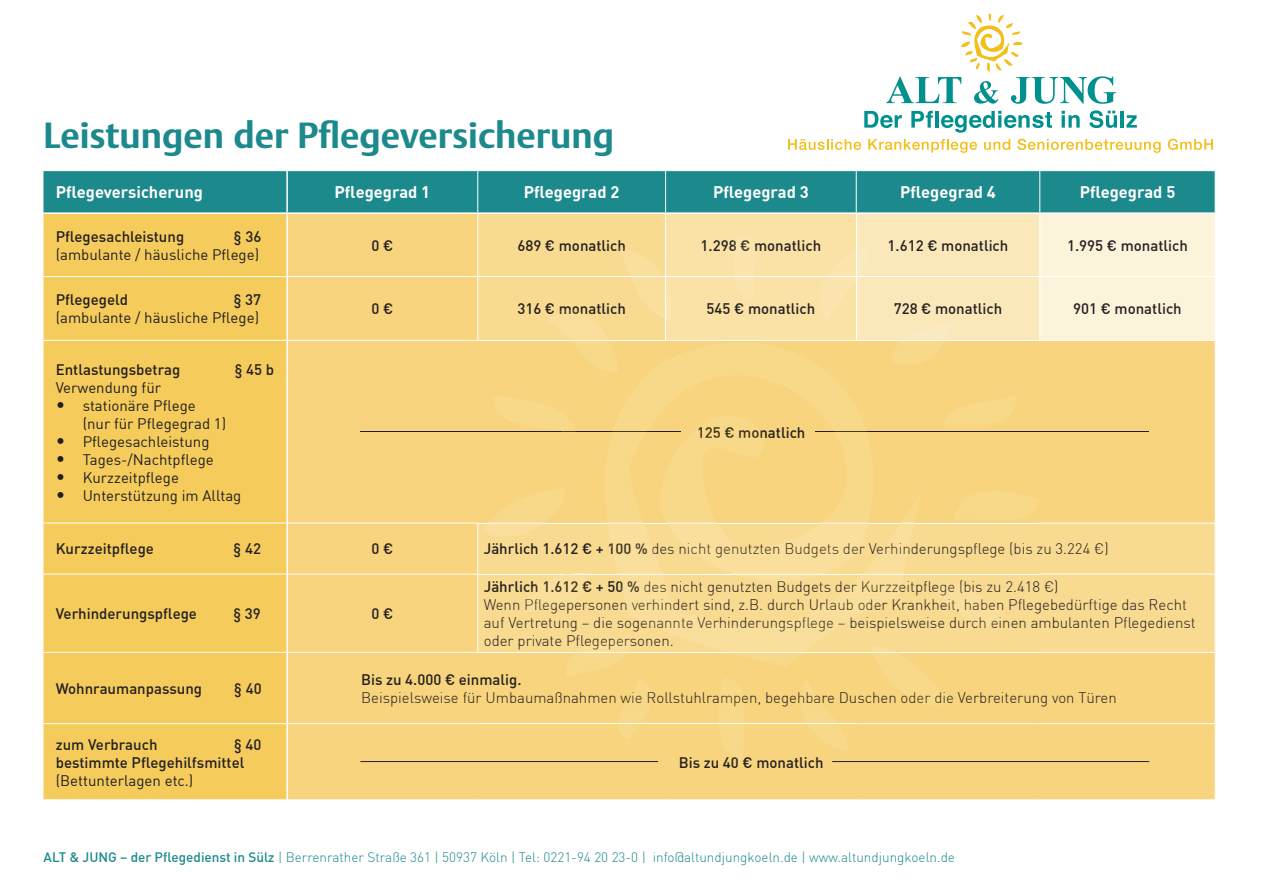
<style>
.page{position:relative;width:1263px;height:893px;background:#fff}
.page>*{position:absolute;margin:0;border:0;box-sizing:border-box;transform-origin:0 0}
.t1{font:700 36px "DTL Argo T";color:#1c898c}
.t2{font:700 16.5px "DIN";color:#fff}
.t3{font:300 15px/18px "DIN";color:#3d341e}
.t4{font:500 15px/18px "DIN";color:#231f20}
.t5{font:15px/18px "DIN";color:#231f20}
.t6{font:300 15px "DIN";color:#3c3216}
.t7{font:500 15px "DIN";color:#3c3216}
.t8{font:500 15px "DIN";color:#3d341e}
.t9{font:500 15px "DIN";color:#3e3624}
.t10{font:300 13.5px "DIN";color:#1c898c}
.s1{font-size:18px}
.s2{font-weight:500}
</style>
<div class="page">
<div style="left:44px;top:171px;width:1171px;height:41px;background:#1c898c"></div>
<div style="left:44px;top:214px;width:242px;height:585px;background:#f5cc5c"></div>
<div style="left:288px;top:214px;width:927px;height:585px;background:#f7d47d"></div>
<svg style="left:478px;top:214px;width:737px;height:438px;background:#f7d686"></svg>
<hr style="left:477px;top:171px;width:1px;height:41px;background:#fff">
<hr style="left:665px;top:171px;width:1px;height:41px;background:#fff">
<hr style="left:856px;top:171px;width:1px;height:41px;background:#fff">
<hr style="left:1039px;top:171px;width:1px;height:41px;background:#fff">
<hr style="left:477px;top:214px;width:1px;height:62px;background:#fff">
<hr style="left:43px;top:276px;width:243px;height:1px;background:#fff">
<hr style="left:288px;top:276px;width:190px;height:1px;background:#fff">
<hr style="left:478px;top:276px;width:188px;height:1px;background:#fff">
<hr style="left:477px;top:277px;width:1px;height:63px;background:#fff">
<hr style="left:43px;top:340px;width:243px;height:1px;background:#fff">
<hr style="left:288px;top:340px;width:190px;height:1px;background:#fff">
<hr style="left:478px;top:340px;width:188px;height:1px;background:#fff">
<hr style="left:43px;top:523px;width:243px;height:1px;background:#fff">
<hr style="left:288px;top:523px;width:190px;height:1px;background:#fff">
<hr style="left:478px;top:523px;width:188px;height:1px;background:#fff">
<hr style="left:477px;top:523px;width:1px;height:51px;background:#fff">
<hr style="left:856px;top:523px;width:184px;height:1px;background:#fff">
<hr style="left:1040px;top:523px;width:175px;height:1px;background:#fff">
<hr style="left:43px;top:574px;width:243px;height:1px;background:#fff">
<hr style="left:288px;top:574px;width:190px;height:1px;background:#fff">
<hr style="left:478px;top:574px;width:188px;height:1px;background:#fff">
<hr style="left:477px;top:574px;width:1px;height:78px;background:#fff">
<hr style="left:856px;top:574px;width:184px;height:1px;background:#fff">
<hr style="left:1040px;top:574px;width:175px;height:1px;background:#fff">
<hr style="left:43px;top:652px;width:243px;height:1px;background:#fff">
<hr style="left:288px;top:652px;width:190px;height:1px;background:#fff">
<hr style="left:478px;top:652px;width:188px;height:1px;background:#fff">
<hr style="left:856px;top:652px;width:184px;height:1px;background:#fff">
<hr style="left:1040px;top:652px;width:175px;height:1px;background:#fff">
<hr style="left:43px;top:723px;width:243px;height:1px;background:#fff">
<hr style="left:288px;top:723px;width:190px;height:1px;background:#fff">
<hr style="left:478px;top:723px;width:188px;height:1px;background:#fff">
<hr style="left:856px;top:723px;width:184px;height:1px;background:#fff">
<hr style="left:1040px;top:723px;width:175px;height:1px;background:#fff">
<hr style="left:286px;top:171px;width:2px;height:41px;background:#fff">
<svg style="left:864px;top:111px;width:38px;height:17px"></svg>
<svg style="left:911px;top:111px;width:22px;height:17px"></svg>
<hr style="left:935px;top:111px;width:3px;height:17px;background:#00918e">
<svg style="left:941px;top:111px;width:111px;height:22px"></svg>
<svg style="left:1061px;top:111px;width:19px;height:17px"></svg>
<svg style="left:1089px;top:110px;width:28px;height:18px"></svg>
<hr style="left:1121px;top:111px;width:3px;height:17px;background:#00918e">
<svg style="left:1126px;top:115px;width:11px;height:13px"></svg>
<svg style="left:788px;top:139px;width:73px;height:11px"></svg>
<svg style="left:868px;top:139px;width:109px;height:14px"></svg>
<svg style="left:984px;top:139px;width:26px;height:11px"></svg>
<svg style="left:1017px;top:139px;width:144px;height:14px"></svg>
<svg style="left:1168px;top:139px;width:45px;height:11px"></svg>
<svg style="left:886px;top:13px;width:230px;height:91px"></svg>
<hr style="left:360px;top:431px;width:321px;height:1px;background:#231f20">
<hr style="left:816px;top:431px;width:333px;height:1px;background:#231f20">
<hr style="left:360px;top:761px;width:298px;height:1px;background:#231f20">
<hr style="left:832px;top:761px;width:317px;height:1px;background:#231f20">
<svg style="left:545px;top:213px;width:670px;height:160px;background:#fae4b0"></svg>
<div style="left:612px;top:342px;width:254px;height:52px;background:#f7d685"></div>
<svg style="left:482px;top:394px;width:555px;height:367px;background:#f7d787"></svg>
<h1 class="t1" style="left:44px;top:114px;width:572px">Leistungen der Pflegeversicherung</h1>
<p class="t2" style="left:56px;top:182px;width:149px">Pflegeversicherung</p>
<p class="t2" style="left:335px;top:182px;width:97px">Pflegegrad 1</p>
<p class="t2" style="left:524px;top:182px;width:97px">Pflegegrad 2</p>
<p class="t2" style="left:713px;top:182px;width:97px">Pflegegrad 3</p>
<p class="t2" style="left:900px;top:182px;width:97px">Pflegegrad 4</p>
<p class="t2" style="left:1080px;top:182px;width:97px">Pflegegrad 5</p>
<p class="t4" style="left:56px;top:227px;width:130px">Pflegesachleistung</p>
<p class="t4" style="left:234px;top:227px;width:29px">§ 36</p>
<p class="t5" style="left:56px;top:245px;width:205px">(ambulante / häusliche Pflege)</p>
<p class="t4" style="left:372px;top:236px;width:23px">0 €</p>
<p class="t4" style="left:888px;top:236px;width:122px">1.612 € monatlich</p>
<p class="t4" style="left:1067px;top:236px;width:122px">1.995 € monatlich</p>
<p class="t8" style="left:517px;top:236px;width:110px">689 € monatlich</p>
<p class="t9" style="left:700px;top:236px;width:122px">1.298 € monatlich</p>
<p class="t4" style="left:56px;top:290px;width:74px">Pflegegeld</p>
<p class="t4" style="left:234px;top:290px;width:29px">§ 37</p>
<p class="t5" style="left:56px;top:309px;width:205px">(ambulante / häusliche Pflege)</p>
<p class="t8" style="left:517px;top:299px;width:110px">316 € monatlich</p>
<p class="t4" style="left:371px;top:299px;width:23px">0 €</p>
<p class="t4" style="left:707px;top:299px;width:110px">545 € monatlich</p>
<p class="t4" style="left:894px;top:299px;width:110px">728 € monatlich</p>
<p class="t4" style="left:1073px;top:299px;width:110px">901 € monatlich</p>
<p class="t4" style="left:56px;top:360px;width:126px">Entlastungsbetrag</p>
<p class="t4" style="left:234px;top:360px;width:41px">§ 45 b</p>
<p class="t5" style="left:56px;top:378px;width:107px">Verwendung für</p>
<p class="t5" style="left:83px;top:396px;width:145px;text-indent:-27px"><span class="s1">•</span> stationäre Pflege (nur für Pflegegrad 1)</p>
<p class="t5" style="left:56px;top:432px;width:155px"><span class="s1">•</span> Pflegesachleistung</p>
<p class="t5" style="left:56px;top:450px;width:160px"><span class="s1">•</span> Tages-/Nachtpflege</p>
<p class="t5" style="left:56px;top:468px;width:125px"><span class="s1">•</span> Kurzzeitpflege</p>
<p class="t5" style="left:56px;top:486px;width:187px"><span class="s1">•</span> Unterstützung im Alltag</p>
<p class="t4" style="left:56px;top:539px;width:100px">Kurzzeitpflege</p>
<p class="t4" style="left:233px;top:539px;width:29px">§ 42</p>
<p class="t4" style="left:372px;top:539px;width:23px">0 €</p>
<p class="t4" style="left:56px;top:604px;width:143px">Verhinderungspflege</p>
<p class="t4" style="left:233px;top:604px;width:29px">§ 39</p>
<p class="t4" style="left:372px;top:604px;width:23px">0 €</p>
<p class="t7" style="left:697px;top:423px;width:110px">125 € monatlich</p>
<p class="t3" style="left:484px;top:540px;width:626px"><span class="s2">Jährlich 1.612 € + 100 %</span> des nicht genutzten Budgets der Verhinderungspflege (bis zu 3.224 €)</p>
<p class="t3" style="left:484px;top:577px;width:713px"><span class="s2">Jährlich 1.612 € + 50 %</span> des nicht genutzten Budgets der Kurzzeitpflege (bis zu 2.418 €)<br>Wenn Pflegepersonen verhindert sind, z.B. durch Urlaub oder Krankheit, haben Pflegebedürftige das Recht auf Vertretung – die sogenannte Verhinderungspflege – beispielsweise durch einen ambulanten Pflegedienst oder private Pflegepersonen.</p>
<p class="t4" style="left:56px;top:679px;width:148px">Wohnraumanpassung</p>
<p class="t4" style="left:234px;top:679px;width:29px">§ 40</p>
<p class="t4" style="left:56px;top:735px;width:207px;text-indent:178px">§ 40 bestimmte Pflegehilfsmittel</p>
<p class="t5" style="left:56px;top:771px;width:139px">(Bettunterlagen etc.)</p>
<p class="t4" style="left:56px;top:735px;width:103px">zum Verbrauch</p>
<p class="t4" style="left:361px;top:670px;width:162px">Bis zu 4.000 € einmalig.</p>
<p class="t6" style="left:361px;top:688px;width:757px">Beispielsweise für Umbaumaßnahmen wie Rollstuhlrampen, begehbare Duschen oder die Verbreiterung von Türen</p>
<p class="t7" style="left:679px;top:753px;width:146px">Bis zu 40 € monatlich</p>
<p class="t10" style="left:44px;top:849px;width:913px"><span class="s2">ALT &amp; JUNG – der Pflegedienst in Sülz</span> | Berrenrather Straße 361 | 50937 Köln | Tel: 0221-94 20 23-0 | info@altundjungkoeln.de | www.altundjungkoeln.de</p>
</div>
